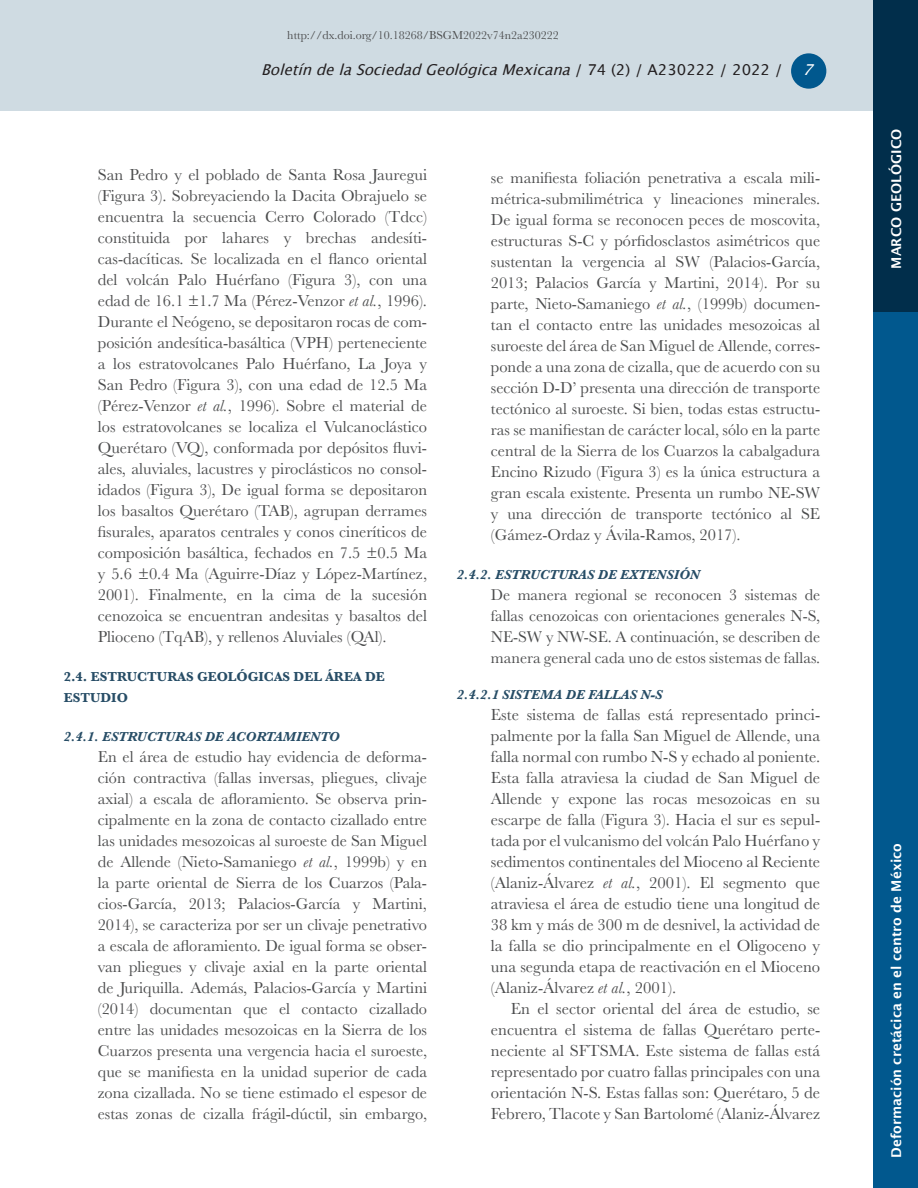
<style>
.page{position:relative;width:918px;height:1188px;background:#fff}
.page>*{position:absolute;margin:0;border:0;box-sizing:border-box;transform-origin:0 0}
.Texto_general{font:16.65px/21px "Baskerville";color:#4b4c4d;text-align:justify}
.Indented-text{font:16.5px/21px "Baskerville";color:#4b4c4d;text-align:justify}
.Texto_general-2{font:16.35px/21px "Baskerville";color:#4b4c4d;text-align:justify}
.Texto_general-3{font:16.2px/21px "Baskerville";color:#4b4c4d;text-align:justify}
.t1{font:italic 15px "Lucida Grande";color:#231f20}
.t2{font:italic 15px "Lucida Grande";color:#fff}
.Jerarquía_3{font:italic 700 13.5px "Baskerville";color:#274d66}
.Sección{font:600 13.5px "Lucida Sans";color:#fff}
.Jerarquía_2{font:700 13.5px/21px "Baskerville";color:#274d66}
.t3{font:12px "Baskerville";color:#4b4c4d}
.s1{font-style:normal}
.s2{font-style:italic}
</style>
<div class="page">
<div style="left:874px;top:311px;width:44px;height:877px;background:#01588e"></div>
<div style="left:0;top:0;width:874px;height:111px;background:#cfdbe2"></div>
<div style="left:791px;top:53px;width:35px;height:36px;background:#01588e;border-radius:50%"></div>
<div style="left:874px;top:0;width:44px;height:311px;background:#012e4b"></div>
<p class="t3" style="left:287px;top:27px;width:273px">http://dx.doi.org/10.18268/BSGM2022v74n2a230222</p>
<p class="t1" style="left:261px;top:59px;width:523px">BoletíndelaSociedadGeológicaMexicana<span class="s1">/ 7 4 ( 2 ) / A 2 3 0 2 2 2 / 2 0 2 2 /</span></p>
<p class="t2" style="left:803px;top:59px;width:17px">7</p>
<p class="Indented-text" style="left:98px;top:165px;width:331px">San Pedro y el poblado de Santa Rosa Jauregui (Figura 3). Sobreyaciendo la Dacita Obrajuelo se encuentra la secuencia Cerro Colorado (Tdcc) constituida por lahares y brechas andesíti&shy;cas-dacíticas. Se localizada en el flanco oriental del volcán Palo Huérfano (Figura 3), con una edad de 16.1 ±1.7 Ma (Pérez-Venzor <span class="s2">et al.</span>, 1996).<br>Durante el Neógeno, se depositaron rocas de com&shy;posición andesítica-basáltica (VPH) perteneciente a los estratovolcanes Palo Huérfano, La Joya y San Pedro (Figura 3), con una edad de 12.5 Ma (Pérez-Venzor <span class="s2">et al.</span>, 1996). Sobre el material de los estratovolcanes se localiza el Vulcanoclástico Querétaro (VQ), conformada por depósitos fluvi&shy;ales, aluviales, lacustres y piroclásticos no consol&shy;idados (Figura 3), De igual forma se depositaron los basaltos Querétaro (TAB), agrupan derrames fisurales, aparatos centrales y conos cineríticos de composición basáltica, fechados en 7.5 ±0.5 Ma y 5.6 ±0.4 Ma (Aguirre-Díaz y López-Martínez, 2001). Finalmente, en la cima de la sucesión cenozoica se encuentran andesitas y basaltos del Plioceno (TqAB), y rellenos Aluviales (QAl).</p>
<p class="Jerarquía_2" style="left:64px;top:666px;width:323px">2.4. ESTRUCTURAS GEOLÓGICAS DEL ÁREA DE<br>ESTUDIO</p>
<p class="Jerarquía_3" style="left:64px;top:727px;width:278px">2.4.1. ESTRUCTURAS DE ACORTAMIENTO</p>
<p class="Texto_general-2" style="left:98px;top:747px;width:331px">En el área de estudio hay evidencia de deforma&shy;ción contractiva (fallas inversas, pliegues, clivaje axial) a escala de afloramiento. Se observa prin&shy;cipalmente en la zona de contacto cizallado entre las unidades mesozoicas al suroeste de San Miguel de Allende (Nieto-Samaniego <span class="s2">et al.</span>, 1999b) y en la parte oriental de Sierra de los Cuarzos (Pala&shy;cios-García, 2013; Palacios-García y Martini, 2014), se caracteriza por ser un clivaje penetrativo a escala de afloramiento. De igual forma se obser&shy;van pliegues y clivaje axial en la parte oriental de Juriquilla. Además, Palacios-García y Martini (2014) documentan que el contacto cizallado entre las unidades mesozoicas en la Sierra de los Cuarzos presenta una vergencia hacia el suroeste, que se manifiesta en la unidad superior de cada zona cizallada. No se tiene estimado el espesor de estas zonas de cizalla frágil-dúctil, sin embargo,</p>
<p class="Texto_general-2" style="left:491px;top:168px;width:331px">se manifiesta foliación penetrativa a escala mili&shy;métrica-submilimétrica y lineaciones minerales.<br>De igual forma se reconocen peces de moscovita, estructuras S-C y pórfidosclastos asimétricos que sustentan la vergencia al SW (Palacios-García, 2013; Palacios García y Martini, 2014). Por su parte, Nieto-Samaniego <span class="s2">et al.</span>, (1999b) documen&shy;tan el contacto entre las unidades mesozoicas al suroeste del área de San Miguel de Allende, corres&shy;ponde a una zona de cizalla, que de acuerdo con su sección D-D’ presenta una dirección de transporte tectónico al suroeste. Si bien, todas estas estructu&shy;ras se manifiestan de carácter local, sólo en la parte central de la Sierra de los Cuarzos la cabalgadura Encino Rizudo (Figura 3) es la única estructura a gran escala existente. Presenta un rumbo NE-SW y una dirección de transporte tectónico al SE (Gámez-Ordaz y Ávila-Ramos, 2017).</p>
<p class="Jerarquía_3" style="left:457px;top:565px;width:245px">2.4.2. ESTRUCTURAS DE EXTENSIÓN</p>
<p class="Texto_general-3" style="left:491px;top:585px;width:331px">De manera regional se reconocen 3 sistemas de fallas cenozoicas con orientaciones generales N-S, NE-SW y NW-SE. A continuación, se describen de manera general cada uno de estos sistemas de fallas.</p>
<p class="Jerarquía_3" style="left:457px;top:685px;width:207px">2.4.2.1 SISTEMA DE FALLAS N-S</p>
<p class="Texto_general" style="left:491px;top:705px;width:331px">Este sistema de fallas está representado princi&shy;palmente por la falla San Miguel de Allende, una falla normal con rumbo N-S y echado al poniente.<br>Esta falla atraviesa la ciudad de San Miguel de Allende y expone las rocas mesozoicas en su escarpe de falla (Figura 3). Hacia el sur es sepul&shy;tada por el vulcanismo del volcán Palo Huérfano y sedimentos continentales del Mioceno al Reciente (Alaniz-Álvarez <span class="s2">et al.</span>, 2001). El segmento que atraviesa el área de estudio tiene una longitud de 38 km y más de 300 m de desnivel, la actividad de la falla se dio principalmente en el Oligoceno y una segunda etapa de reactivación en el Mioceno (Alaniz-Álvarez <span class="s2">et al.</span>, 2001).</p>
<p class="Texto_general" style="left:491px;top:999px;width:331px;text-indent:20px">En el sector oriental del área de estudio, se encuentra el sistema de fallas Querétaro perte&shy;neciente al SFTSMA. Este sistema de fallas está representado por cuatro fallas principales con una orientación N-S. Estas fallas son: Querétaro, 5 de Febrero, Tlacote y San Bartolomé (Alaniz-Álvarez</p>
<p class="Sección" style="left:889px;top:269px;width:142px;rotate:-90deg">MARCO GEOLÓGICO</p>
<p class="Sección" style="left:889px;top:1158px;width:316px;rotate:-90deg">Deformación cretácica en el centro de México</p>
</div>
